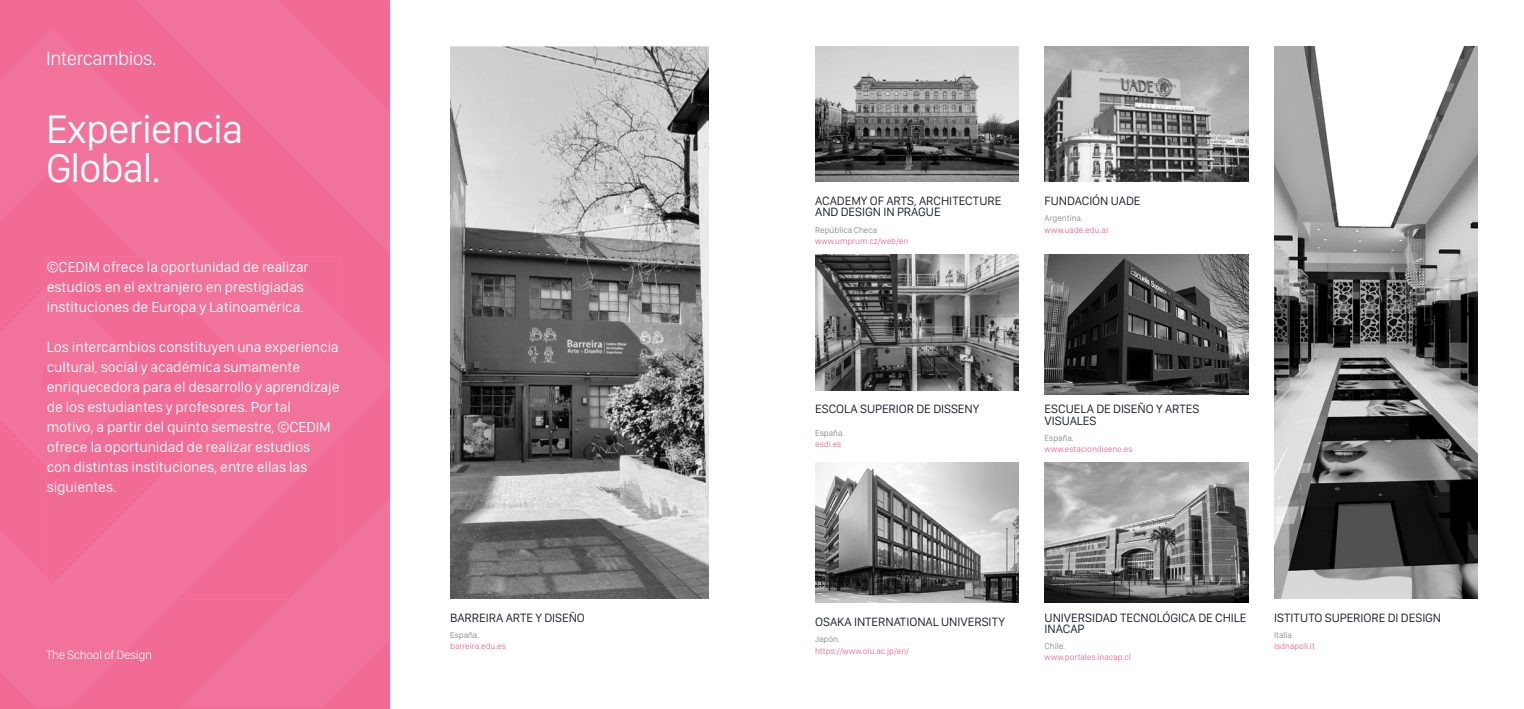
<style>
.page{position:relative;width:1524px;height:709px;background:#fff}
.page>*{position:absolute;margin:0;border:0;box-sizing:border-box;transform-origin:0 0}
.t1{font:41.25px/38.8px "San Francisco Display";letter-spacing:-.025em;color:#fff}
.t2{font:300 20px "San Francisco Display";letter-spacing:-.025em;color:#fff}
.t3{font:15px/20px "San Francisco Display";letter-spacing:-.005em;color:#fff}
.t4{font:12.5px/11.2px "San Francisco Display";letter-spacing:-.005em;color:#121929}
.t5{font:300 12.5px "San Francisco Display";letter-spacing:-.025em;color:#fff}
.t6{font:8.75px "San Francisco Display";letter-spacing:-.005em;color:#f16c95}
.t7{font:8.75px "San Francisco Display";letter-spacing:-.005em;color:#888c95}
</style>
<div class="page">
<img style="left:1044px;top:254px;width:204px;height:140px">
<img style="left:815px;top:254px;width:204px;height:136px">
<div style="left:0;top:0;width:389px;height:706px;background:#f1729a"></div>
<div style="left:45px;top:256px;width:296px;height:343px;border:1px solid #f1729a"></div>
<img style="left:1274px;top:46px;width:204px;height:552px">
<img style="left:815px;top:46px;width:204px;height:136px">
<img style="left:450px;top:46px;width:259px;height:552px">
<img style="left:1044px;top:46px;width:204px;height:136px">
<img style="left:1044px;top:462px;width:204px;height:140px">
<img style="left:815px;top:462px;width:204px;height:140px">
<h2 class="t2" style="left:46px;top:46px;width:112px">Intercambios.</h2>
<h1 class="t1" style="left:46px;top:113px;width:198px">Experiencia<br>Global.</h1>
<p class="t3" style="left:47px;top:258px;width:263px">©CEDIM ofrece la oportunidad de realizar estudios en el extranjero en prestigiadas instituciones de Europa y Latinoamérica.</p>
<p class="t3" style="left:47px;top:338px;width:294px">Los intercambios constituyen una experiencia cultural, social y académica sumamente enriquecedora para el desarrollo y aprendizaje de los estudiantes y profesores. Por tal motivo, a partir del quinto semestre, ©CEDIM ofrece la oportunidad de realizar estudios<br>con distintas instituciones, entre ellas las siguientes.</p>
<p class="t5" style="left:46px;top:647px;width:107px">The School of Design</p>
<p class="t4" style="left:450px;top:613px;width:136px">BARREIRA ARTE Y DISEÑO</p>
<p class="t7" style="left:450px;top:629px;width:31px">España.</p>
<p class="t6" style="left:450px;top:641px;width:57px">barreira.edu.es</p>
<p class="t4" style="left:815px;top:196px;width:188px">ACADEMY OF ARTS, ARCHITECTURE<br>AND DESIGN IN PRAGUE</p>
<p class="t7" style="left:815px;top:224px;width:64px">República Checa</p>
<p class="t6" style="left:815px;top:235px;width:95px">www.umprum.cz/web/en</p>
<p class="t4" style="left:1044px;top:196px;width:97px">FUNDACIÓN UADE</p>
<p class="t7" style="left:1044px;top:213px;width:40px">Argentina.</p>
<p class="t6" style="left:1044px;top:224px;width:66px">www.uade.edu.ar</p>
<p class="t4" style="left:815px;top:404px;width:166px">ESCOLA SUPERIOR DE DISSENY</p>
<p class="t7" style="left:815px;top:427px;width:31px">España.</p>
<p class="t6" style="left:815px;top:439px;width:28px">esdi.es</p>
<p class="t4" style="left:1044px;top:404px;width:156px">ESCUELA DE DISEÑO Y ARTES<br>VISUALES</p>
<p class="t7" style="left:1044px;top:432px;width:31px">España.</p>
<p class="t6" style="left:1044px;top:444px;width:90px">www.estaciondiseno.es</p>
<p class="t4" style="left:815px;top:617px;width:191px">OSAKA INTERNATIONAL UNIVERSITY</p>
<p class="t7" style="left:815px;top:634px;width:26px">Japón.</p>
<p class="t6" style="left:815px;top:645px;width:95px">https://www.oiu.ac.jp/en/</p>
<p class="t4" style="left:1044px;top:613px;width:203px">UNIVERSIDAD TECNOLÓGICA DE CHILE<br>INACAP</p>
<p class="t7" style="left:1044px;top:641px;width:22px">Chile.</p>
<p class="t6" style="left:1044px;top:652px;width:88px">www.portales.inacap.cl</p>
<p class="t4" style="left:1274px;top:613px;width:169px">ISTITUTO SUPERIORE DI DESIGN</p>
<p class="t7" style="left:1274px;top:629px;width:19px">Italia</p>
<p class="t6" style="left:1274px;top:641px;width:42px">isdnapoli.it</p>
</div>
